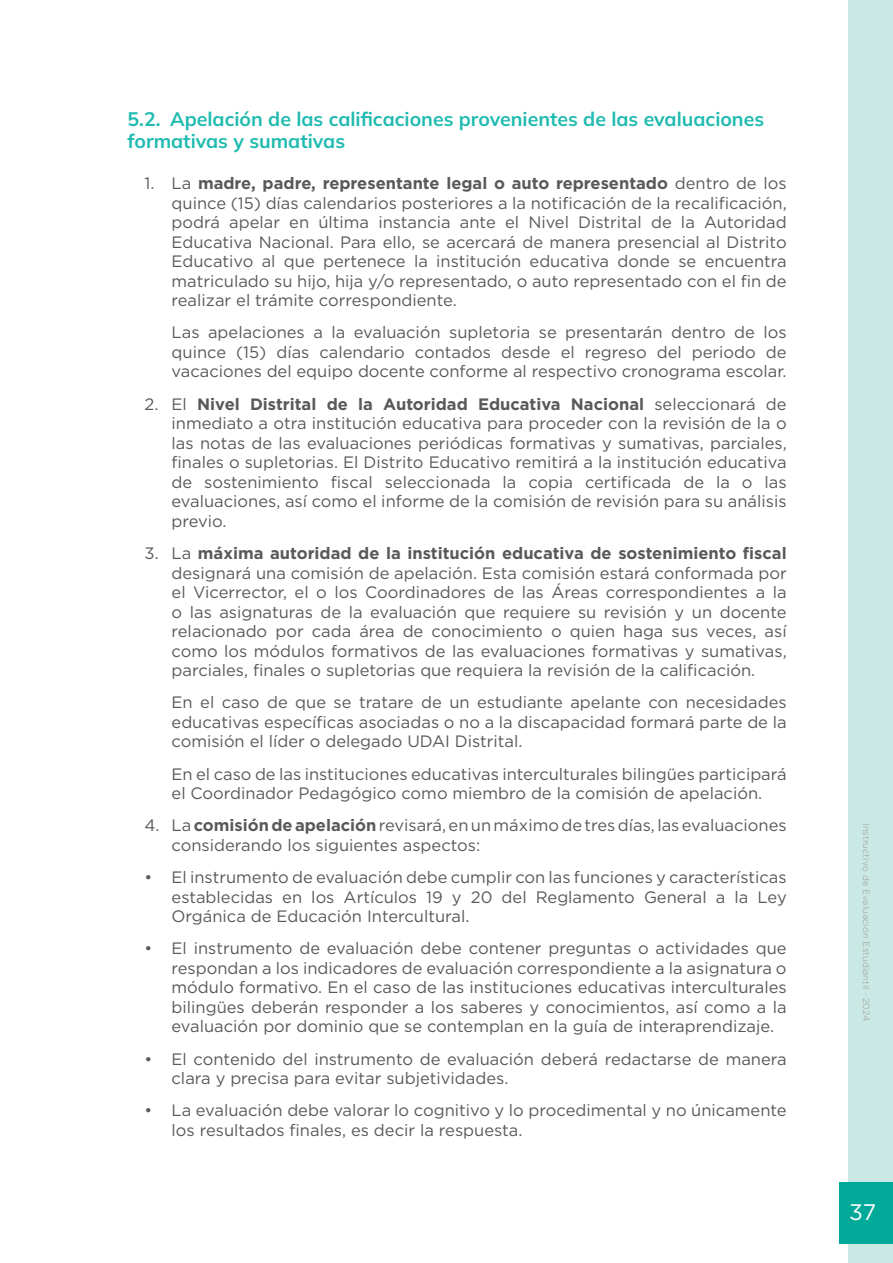
<style>
.page{position:relative;width:893px;height:1263px;background:#fff}
.page>*{position:absolute;margin:0;border:0;box-sizing:border-box;transform-origin:0 0}
.t1{font:22.5px "Gotham";color:#fff}
.t2{font:700 19.5px/22.5px "Mulish";color:#20bbb0}
.t3{font:16.5px/19.5px "Gotham";color:#58595b;text-align:justify}
.t4{font:300 9px "Gotham";letter-spacing:.02em;color:#9d9795}
.s1{font-weight:700}
</style>
<div class="page">
<div style="left:848px;top:0;width:45px;height:1263px;background:#cae8e4"></div>
<div style="left:840px;top:1182px;width:53px;height:62px;background:#00a998"></div>
<p class="t2" style="left:128px;top:107px;width:638px">5.2. Apelación de las calificaciones provenientes de las evaluaciones formativas y sumativas</p>
<p class="t3" style="left:172px;top:173px;width:617px;text-indent:-27px">1. La <span class="s1">madre, padre, representante legal o auto representado</span> dentro de los quince (15) días calendarios posteriores a la notificación de la recalificación, podrá apelar en última instancia ante el Nivel Distrital de la Autoridad Educativa Nacional. Para ello, se acercará de manera presencial al Distrito Educativo al que pertenece la institución educativa donde se encuentra matriculado su hijo, hija y/o representado, o auto representado con el fin de realizar el trámite correspondiente.</p>
<p class="t3" style="left:172px;top:322px;width:617px">Las apelaciones a la evaluación supletoria se presentarán dentro de los quince (15) días calendario contados desde el regreso del periodo de vacaciones del equipo docente conforme al respectivo cronograma escolar.</p>
<p class="t3" style="left:172px;top:394px;width:617px;text-indent:-27px">2. El <span class="s1">Nivel Distrital de la Autoridad Educativa Nacional</span> seleccionará de inmediato a otra institución educativa para proceder con la revisión de la o las notas de las evaluaciones periódicas formativas y sumativas, parciales, finales o supletorias. El Distrito Educativo remitirá a la institución educativa de sostenimiento fiscal seleccionada la copia certificada de la o las evaluaciones, así como el informe de la comisión de revisión para su análisis previo.</p>
<p class="t3" style="left:172px;top:543px;width:617px;text-indent:-27px">3. La <span class="s1">máxima autoridad de la institución educativa de sostenimiento fiscal </span>designará una comisión de apelación. Esta comisión estará conformada por el Vicerrector, el o los Coordinadores de las Áreas correspondientes a la o las asignaturas de la evaluación que requiere su revisión y un docente relacionado por cada área de conocimiento o quien haga sus veces, así como los módulos formativos de las evaluaciones formativas y sumativas, parciales, finales o supletorias que requiera la revisión de la calificación.</p>
<p class="t3" style="left:172px;top:692px;width:617px">En el caso de que se tratare de un estudiante apelante con necesidades educativas específicas asociadas o no a la discapacidad formará parte de la comisión el líder o delegado UDAI Distrital.</p>
<p class="t3" style="left:172px;top:764px;width:617px">En el caso de las instituciones educativas interculturales bilingües participará el Coordinador Pedagógico como miembro de la comisión de apelación.</p>
<p class="t3" style="left:172px;top:815px;width:617px;text-indent:-27px">4. La <span class="s1">comisión de apelación</span> revisará, en un máximo de tres días, las evaluaciones considerando los siguientes aspectos:</p>
<p class="t3" style="left:172px;top:867px;width:617px;text-indent:-27px">• El instrumento de evaluación debe cumplir con las funciones y características establecidas en los Artículos 19 y 20 del Reglamento General a la Ley Orgánica de Educación Intercultural.</p>
<p class="t3" style="left:172px;top:938px;width:617px;text-indent:-27px">• El instrumento de evaluación debe contener preguntas o actividades que respondan a los indicadores de evaluación correspondiente a la asignatura o módulo formativo. En el caso de las instituciones educativas interculturales bilingües deberán responder a los saberes y conocimientos, así como a la evaluación por dominio que se contemplan en la guía de interaprendizaje.</p>
<p class="t3" style="left:172px;top:1049px;width:617px;text-indent:-27px">• El contenido del instrumento de evaluación deberá redactarse de manera clara y precisa para evitar subjetividades.</p>
<p class="t3" style="left:172px;top:1100px;width:617px;text-indent:-27px">• La evaluación debe valorar lo cognitivo y lo procedimental y no únicamente los resultados finales, es decir la respuesta.</p>
<p class="t4" style="left:872px;top:823px;width:200px;rotate:90deg">Instructivo de Evaluación Estudiantil · 2024</p>
<h1 class="t1" style="left:849px;top:1197px;width:29px">37</h1>
</div>
